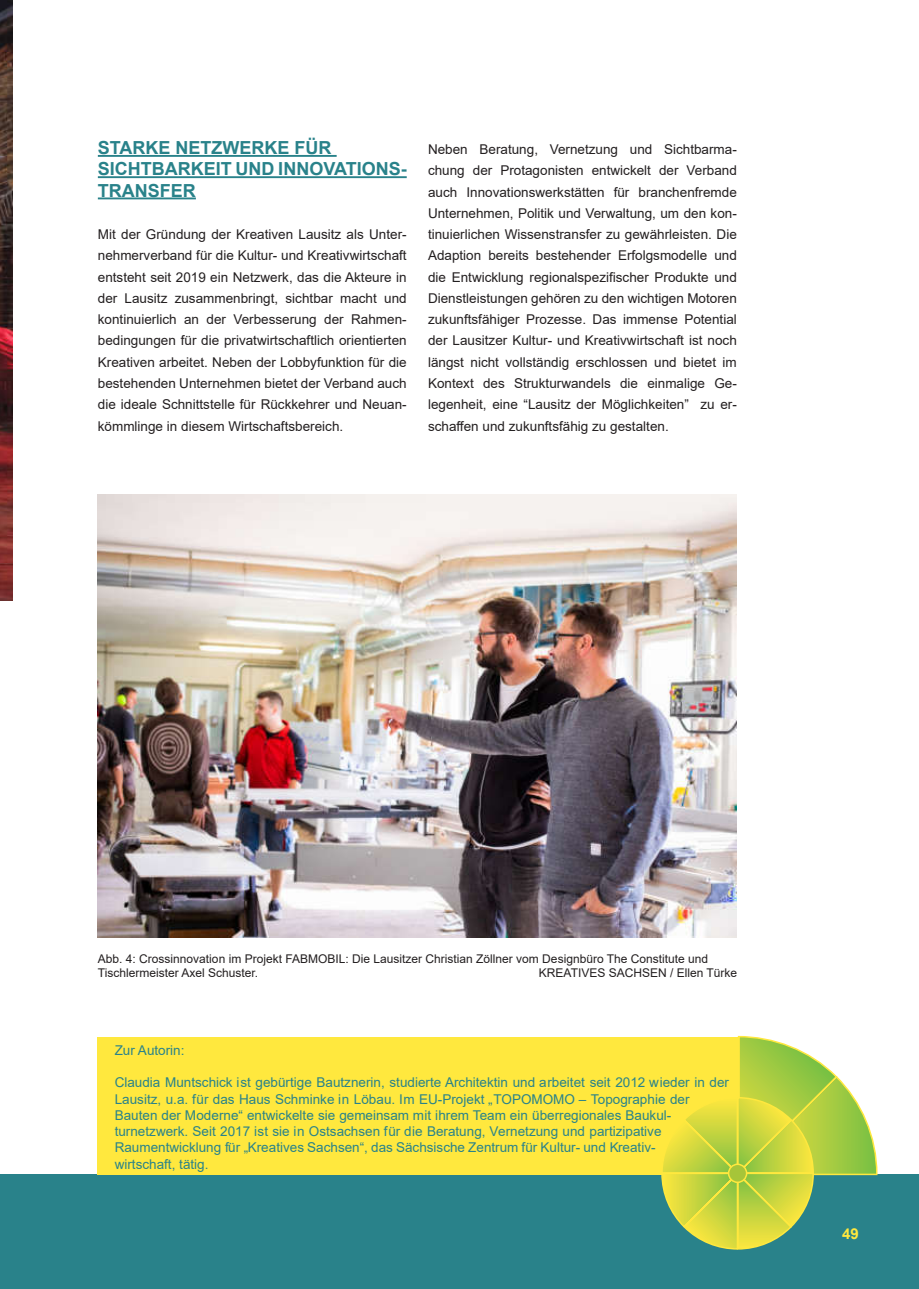
<style>
.page{position:relative;width:919px;height:1289px;background:#fff}
.page>*{position:absolute;margin:0;border:0;box-sizing:border-box;transform-origin:0 0}
.t1{font:700 18px/21.3px "Arial";color:#29828a}
.t2{font:700 15px "Arial";color:#ffe83e}
.t3{font:13.5px/21.3px "Arial";color:#231f20;text-align:justify}
.t4{font:13.5px/16.2px "Arial";color:#29828a}
.t5{font:12px/14.4px "Arial";color:#231f20}
</style>
<div class="page">
<div style="left:13px;top:1174px;width:905px;height:114px;background:#29828a"></div>
<div style="left:0;top:1174px;width:13px;height:114px;background:#29828a"></div>
<img style="left:98px;top:494px;width:638px;height:443px">
<hr style="left:98px;top:155px;width:238px;height:2px;background:#29828a">
<hr style="left:98px;top:176px;width:308px;height:2px;background:#29828a">
<hr style="left:98px;top:197px;width:98px;height:2px;background:#29828a">
<img style="left:0;top:0;width:13px;height:601px">
<div style="left:97px;top:1036px;width:644px;height:138px;background:#ffe83e"></div>
<svg style="left:660px;top:1035px;width:218px;height:215px"></svg>
<div style="left:728px;top:1164px;width:18px;height:18px;background:#a6c539;border-radius:50%"></div>
<div style="left:727px;top:1163px;width:20px;height:19px;border:2px solid #ffe83e;border-radius:50%"></div>
<h1 class="t1" style="left:98px;top:139px;width:310px">STARKE NETZWERKE FÜR<br>SICHTBARKEIT UND INNOVATIONS-<br>TRANSFER</h1>
<p class="t3" style="left:98px;top:223px;width:310px">Mit der Gründung der Kreativen Lausitz als Unter&shy;nehmerverband für die Kultur- und Kreativwirtschaft entsteht seit 2019 ein Netzwerk, das die Akteure in der Lausitz zusammenbringt, sichtbar macht und kontinuierlich an der Verbesserung der Rahmen&shy;bedingungen für die privatwirtschaftlich orientierten Kreativen arbeitet. Neben der Lobbyfunktion für die bestehenden Unternehmen bietet der Verband auch die ideale Schnittstelle für Rückkehrer und Neuan&shy;kömmlinge in diesem Wirtschaftsbereich.</p>
<p class="t3" style="left:428px;top:138px;width:310px">Neben Beratung, Vernetzung und Sichtbarma&shy;chung der Protagonisten entwickelt der Verband auch Innovationswerkstätten für branchenfremde Unternehmen, Politik und Verwaltung, um den kon&shy;tinuierlichen Wissenstransfer zu gewährleisten. Die Adaption bereits bestehender Erfolgsmodelle und die Entwicklung regionalspezifischer Produkte und Dienstleistungen gehören zu den wichtigen Motoren zukunftsfähiger Prozesse. Das immense Potential der Lausitzer Kultur- und Kreativwirtschaft ist noch längst nicht vollständig erschlossen und bietet im Kontext des Strukturwandels die einmalige Ge&shy;legenheit, eine “Lausitz der Möglichkeiten” zu er&shy;schaffen und zukunftsfähig zu gestalten.</p>
<p class="t5" style="left:98px;top:951px;width:612px">Abb. 4: Crossinnovation im Projekt FABMOBIL: Die Lausitzer Christian Zöllner vom Designbüro The Constitute und<br>Tischlermeister Axel Schuster.</p>
<p class="t5" style="left:539px;top:965px;width:200px">KREATIVES SACHSEN / Ellen Türke</p>
<p class="t4" style="left:115px;top:1043px;width:71px">Zur Autorin:</p>
<p class="t4" style="left:115px;top:1074px;width:616px">Claudia Muntschick ist gebürtige Bautznerin, studierte Architektin und arbeitet seit 2012 wieder in der Lausitz, u.a. für das Haus Schminke in Löbau. Im EU-Projekt „TOPOMOMO – Topographie der Bauten der Moderne“ entwickelte sie gemeinsam mit ihrem Team ein überregionales Baukul&shy;turnetzwerk. Seit 2017 ist sie in Ostsachsen für die Beratung, Vernetzung und partizipative Raumentwicklung für „Kreatives Sachsen“, das Sächsische Zentrum für Kultur- und Kreativ-<br>wirtschaft, tätig.</p>
<p class="t2" style="left:842px;top:1227px;width:18px">49</p>
</div>
